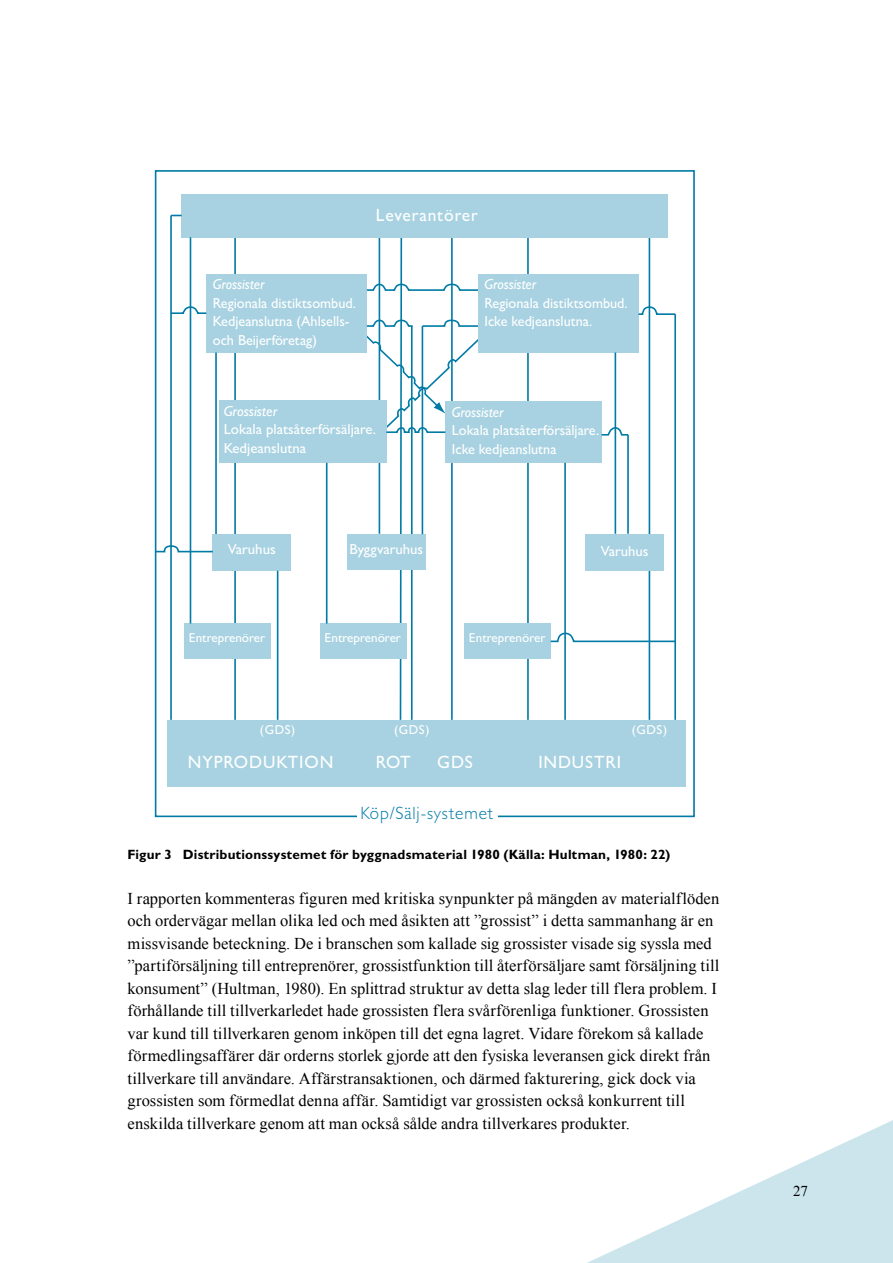
<style>
.page{position:relative;width:893px;height:1263px;background:#fff}
.page>*{position:absolute;margin:0;border:0;box-sizing:border-box;transform-origin:0 0}
.t1{font:500 17.85px "Gill Sans MT Std";letter-spacing:.05em;color:#fff}
.t2{font:300 17.85px "Gill Sans MT Std";letter-spacing:.05em;color:#007ba5}
.t3{font:16.5px/22.5px "Times New Roman";letter-spacing:.005em;color:#000}
.t4{font:15px "Times New Roman";color:#000}
.t5{font:500 14.55px/18.6px "Gill Sans MT Std";color:#fff}
.t6{font:italic 500 14.55px "Gill Sans MT Std";color:#fff}
.t7{font:700 13.5px "Gill Sans MT Std";letter-spacing:.015em;color:#000}
.t8{font:500 12.9px "Gill Sans MT Std";color:#fff}
</style>
<div class="page">
<svg style="left:587px;top:1120px;width:306px;height:143px"></svg>
<hr style="left:527px;top:237px;width:2px;height:483px;background:#007ba5">
<hr style="left:234px;top:237px;width:2px;height:483px;background:#007ba5">
<hr style="left:649px;top:237px;width:1px;height:483px;background:#007ba5">
<div style="left:182px;top:194px;width:486px;height:43px;background:#a8d2e1"></div>
<div style="left:167px;top:720px;width:518px;height:66px;background:#a8d2e1"></div>
<div style="left:206px;top:274px;width:161px;height:78px;background:#a8d2e1"></div>
<div style="left:219px;top:400px;width:167px;height:63px;background:#a8d2e1"></div>
<div style="left:213px;top:534px;width:78px;height:37px;background:#a8d2e1"></div>
<div style="left:586px;top:534px;width:78px;height:37px;background:#a8d2e1"></div>
<div style="left:347px;top:534px;width:78px;height:35px;background:#a8d2e1"></div>
<div style="left:184px;top:623px;width:87px;height:36px;background:#a8d2e1"></div>
<div style="left:320px;top:623px;width:87px;height:36px;background:#a8d2e1"></div>
<div style="left:464px;top:623px;width:87px;height:36px;background:#a8d2e1"></div>
<div style="left:445px;top:402px;width:157px;height:61px;background:#a8d2e1"></div>
<div style="left:478px;top:274px;width:161px;height:78px;background:#a8d2e1"></div>
<hr style="left:170px;top:215px;width:2px;height:505px;background:#007ba5">
<svg style="left:154px;top:544px;width:59px;height:9px"></svg>
<hr style="left:190px;top:237px;width:1px;height:386px;background:#007ba5">
<hr style="left:277px;top:571px;width:1px;height:149px;background:#007ba5">
<hr style="left:326px;top:463px;width:1px;height:160px;background:#007ba5">
<hr style="left:215px;top:352px;width:2px;height:182px;background:#007ba5">
<hr style="left:564px;top:463px;width:2px;height:257px;background:#007ba5">
<hr style="left:615px;top:352px;width:1px;height:182px;background:#007ba5">
<svg style="left:638px;top:305px;width:38px;height:11px"></svg>
<hr style="left:674px;top:314px;width:2px;height:406px;background:#007ba5">
<svg style="left:601px;top:426px;width:28px;height:10px"></svg>
<hr style="left:627px;top:435px;width:2px;height:99px;background:#007ba5">
<svg style="left:550px;top:631px;width:125px;height:12px"></svg>
<svg style="left:361px;top:237px;width:121px;height:483px"></svg>
<svg style="left:170px;top:305px;width:37px;height:10px"></svg>
<p class="t1" style="left:376px;top:204px;width:103px">Leverantörer</p>
<p class="t6" style="left:213px;top:275px;width:53px">Grossister</p>
<p class="t5" style="left:213px;top:293px;width:145px">Regionala distiktsombud.<br>Kedjeanslutna (Ahlsells&shy;och Beijerföretag)</p>
<p class="t6" style="left:484px;top:275px;width:53px">Grossister</p>
<p class="t5" style="left:484px;top:293px;width:145px">Regionala distiktsombud.<br>Icke kedjeanslutna.</p>
<p class="t6" style="left:224px;top:402px;width:55px">Grossister</p>
<p class="t5" style="left:224px;top:420px;width:154px">Lokala platsåterförsäljare.<br>Kedjeanslutna</p>
<p class="t6" style="left:452px;top:403px;width:53px">Grossister</p>
<p class="t5" style="left:452px;top:421px;width:149px">Lokala platsåterförsäljare.<br>Icke kedjeanslutna</p>
<p class="t5" style="left:228px;top:540px;width:49px">Varuhus</p>
<p class="t5" style="left:349px;top:539px;width:75px">Byggvaruhus</p>
<p class="t5" style="left:601px;top:542px;width:49px">Varuhus</p>
<p class="t8" style="left:189px;top:630px;width:78px">Entreprenörer</p>
<p class="t8" style="left:325px;top:630px;width:78px">Entreprenörer</p>
<p class="t8" style="left:469px;top:630px;width:78px">Entreprenörer</p>
<p class="t8" style="left:260px;top:722px;width:37px">(GDS)</p>
<p class="t8" style="left:394px;top:722px;width:37px">(GDS)</p>
<p class="t8" style="left:632px;top:722px;width:37px">(GDS)</p>
<p class="t1" style="left:188px;top:751px;width:147px">NYPRODUKTION</p>
<p class="t1" style="left:376px;top:751px;width:36px">ROT</p>
<p class="t1" style="left:437px;top:751px;width:37px">GDS</p>
<p class="t1" style="left:538px;top:751px;width:84px">INDUSTRI</p>
<p class="t2" style="left:360px;top:802px;width:134px">Köp/Sälj-systemet</p>
<p class="t7" style="left:128px;top:846px;width:544px">Figur 3 Distributionssystemet för byggnadsmaterial 1980 (Källa: Hultman, 1980: 22)</p>
<p class="t3" style="left:128px;top:887px;width:593px">I rapporten kommenteras figuren med kritiska synpunkter på mängden av materialflöden och ordervägar mellan olika led och med åsikten att ”grossist” i detta sammanhang är en missvisande beteckning. De i branschen som kallade sig grossister visade sig syssla med ”partiförsäljning till entreprenörer, grossistfunktion till återförsäljare samt försäljning till konsument” (Hultman, 1980). En splittrad struktur av detta slag leder till flera problem. I förhållande till tillverkarledet hade grossisten flera svårförenliga funktioner. Grossisten var kund till tillverkaren genom inköpen till det egna lagret. Vidare förekom så kallade förmedlingsaffärer där orderns storlek gjorde att den fysiska leveransen gick direkt från tillverkare till användare. Affärstransaktionen, och därmed fakturering, gick dock via grossisten som förmedlat denna affär. Samtidigt var grossisten också konkurrent till enskilda tillverkare genom att man också sålde andra tillverkares produkter.</p>
<p class="t4" style="left:793px;top:1181px;width:16px">27</p>
</div>
